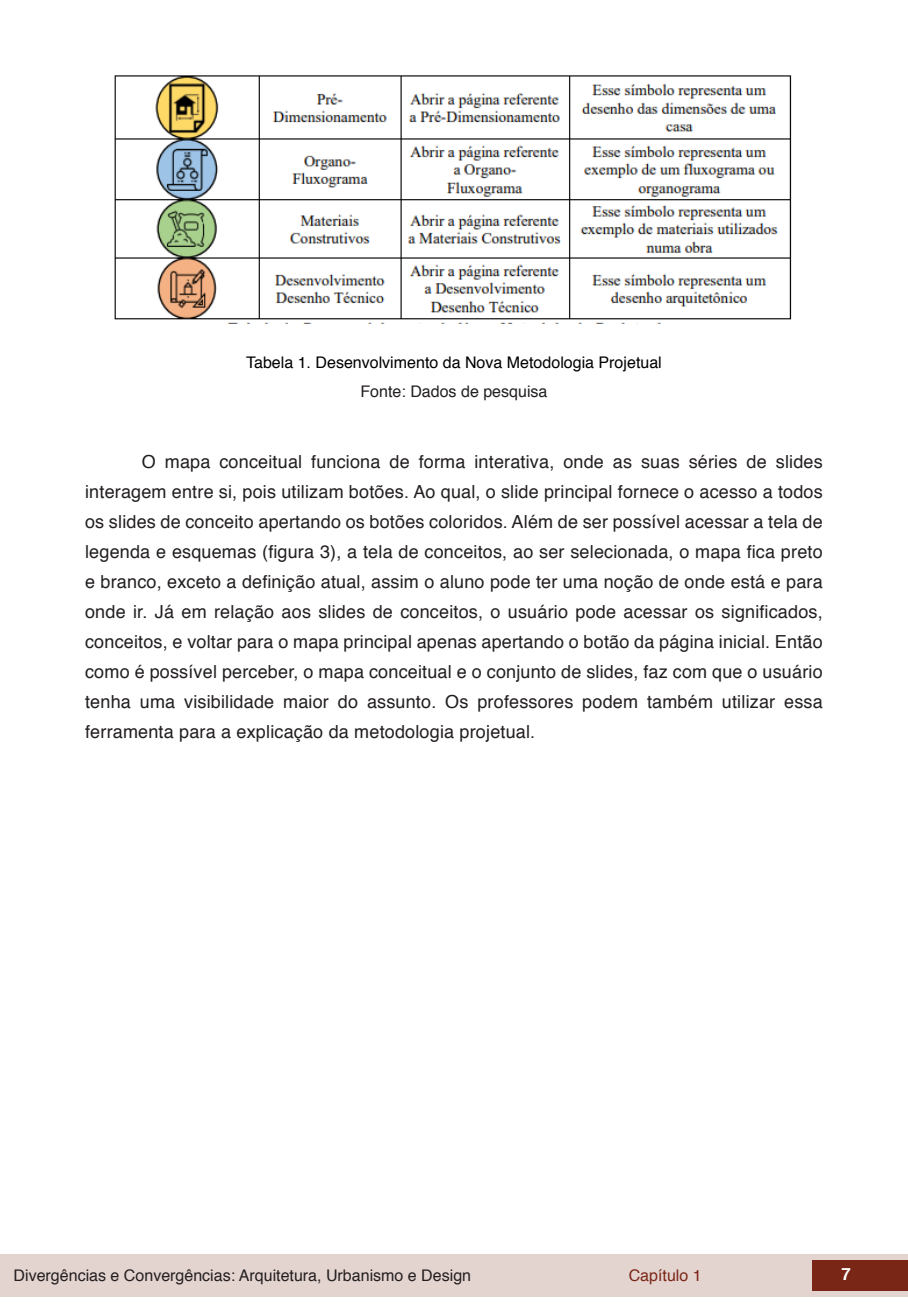
<style>
.page{position:relative;width:908px;height:1304px;background:#fff}
.page>*{position:absolute;margin:0;border:0;box-sizing:border-box;transform-origin:0 0}
.t1{font:18px/30px "Helvetica";letter-spacing:.01em;color:#231f20;text-align:justify}
.t2{font:700 16.8px "Helvetica";color:#fff}
.t3{font:16px "Helvetica";color:#231f20}
.t4{font:16px "Helvetica";color:#000}
.t5{font:16px "Helvetica";color:#7a2616}
</style>
<div class="page">
<div style="left:0;top:1254px;width:906px;height:43px;background:#e4d4d0"></div>
<div style="left:812px;top:1261px;width:95px;height:30px;background:#7a2616"></div>
<img style="left:114px;top:75px;width:678px;height:248px">
<p class="t4" style="left:246px;top:350px;width:417px">Tabela 1. Desenvolvimento da Nova Metodologia Projetual</p>
<p class="t3" style="left:360px;top:379px;width:188px">Fonte: Dados de pesquisa</p>
<p class="t1" style="left:85px;top:448px;width:738px;text-indent:57px">O mapa conceitual funciona de forma interativa, onde as suas séries de slides interagem entre si, pois utilizam botões. Ao qual, o slide principal fornece o acesso a todos os slides de conceito apertando os botões coloridos. Além de ser possível acessar a tela de legenda e esquemas (figura 3), a tela de conceitos, ao ser selecionada, o mapa fica preto e branco, exceto a definição atual, assim o aluno pode ter uma noção de onde está e para onde ir. Já em relação aos slides de conceitos, o usuário pode acessar os significados, conceitos, e voltar para o mapa principal apenas apertando o botão da página inicial. Então como é possível perceber, o mapa conceitual e o conjunto de slides, faz com que o usuário tenha uma visibilidade maior do assunto. Os professores podem também utilizar essa ferramenta para a explicação da metodologia projetual.</p>
<p class="t3" style="left:14px;top:1263px;width:459px">Divergências e Convergências: Arquitetura, Urbanismo e Design</p>
<p class="t5" style="left:628px;top:1263px;width:74px">Capítulo 1</p>
<p class="t2" style="left:841px;top:1261px;width:11px">7</p>
</div>
